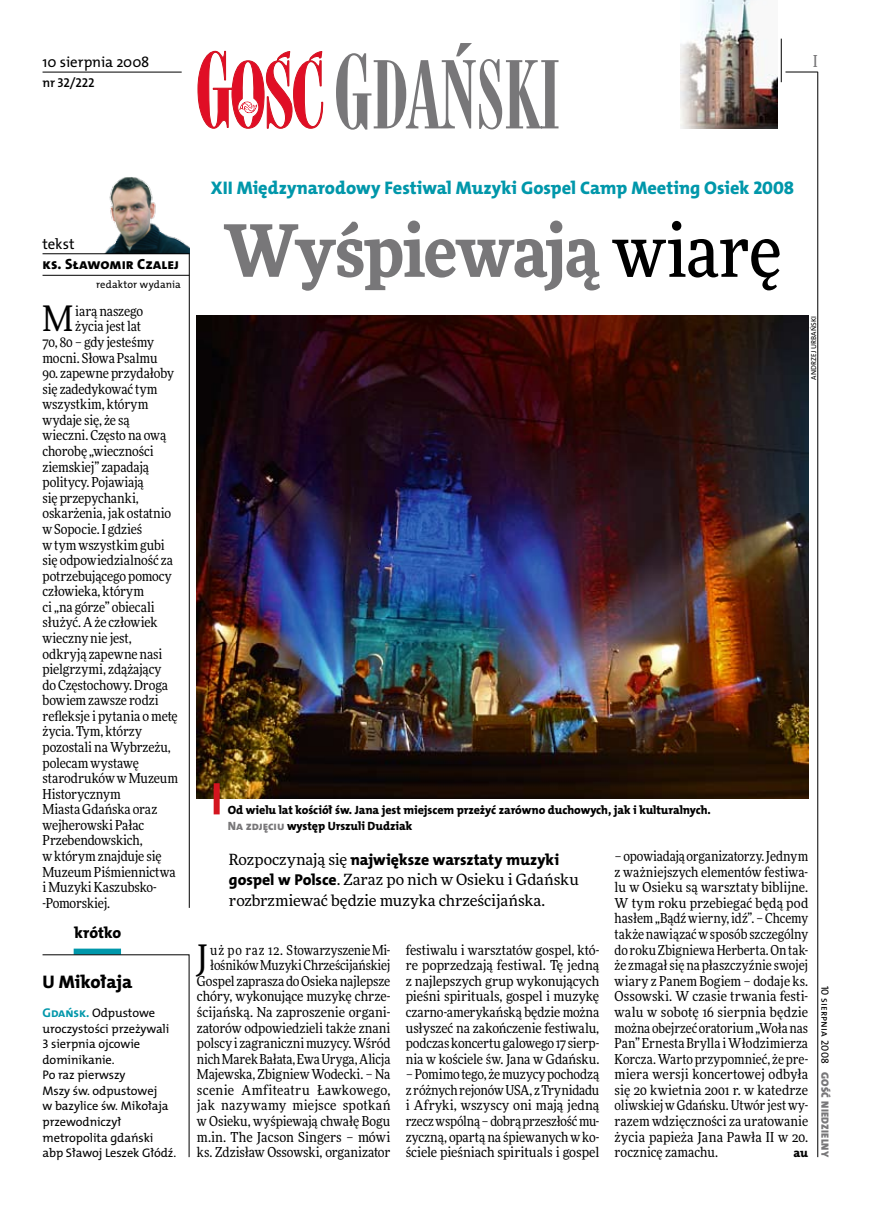
<style>
.page{position:relative;width:872px;height:1221px;background:#fff}
.page>*{position:absolute;margin:0;border:0;box-sizing:border-box;transform-origin:0 0}
.t1{font:900 72px "Freeday Narrow";letter-spacing:-.015em;color:#787779}
.t2{font:35.25px "Freeday Narrow News";color:#000}
.t3{font:18.3px "The Mix HP8 Ex Bld";color:#0097aa}
.t4{font:18.3px "The Mix HP8 Ex Bld";letter-spacing:-.025em;color:#000}
.t5{font:500 16.5px "Freeday Narrow";color:#787779;scale:.9 1}
.t6{font:15.75px "The Mix HP8 Ex Bld";letter-spacing:-.005em;color:#000}
.t7{font:15.45px/20.4px "Freeday News";color:#000}
.t8{font:14.85px "The Mix HP5 Plain";color:#000}
.t9{font:14.85px "The Mix HP8 Ex Bld";letter-spacing:-.005em;color:#000}
.t10{font:13.8px/15.6px "Freeday Narrow News";letter-spacing:-.005em;color:#000;text-align:justify}
.t11{font:12.9px "The Mix HP6 Se Bld";letter-spacing:-.01em;color:#000}
.t12{font:12.45px/15.6px "The Mix HP5 Plain";letter-spacing:-.005em;color:#000}
.t13{font:12.45px "The Mix HP8 Ex Bld";color:#000}
.t14{font:12px/15.6px "The Mix HP8 Ex Bld";letter-spacing:-.005em;color:#000}
.t15{font:10.5px "The Mix HP5 Plain";letter-spacing:.01em;color:#000}
.t16{font:10.5px "The Mix HP9 Blk";letter-spacing:.025em;color:#787779}
.t17{font:7.2px "The Mix HP5 Plain";letter-spacing:.015em;color:#000}
.s1{font-family:"The Mix HP7 Bld";font-size:12.75px;color:#0097aa}
.s2{font-weight:500;color:#000}
.s3{color:#787779}
.s4{font-family:"Freeday News";font-size:15.45px}
.s5{font-family:"The Mix HP8 Ex Bld";font-size:15.75px}
</style>
<div class="page">
<hr style="left:817px;top:72px;width:1px;height:1084px;background:#000">
<hr style="left:781px;top:39px;width:1px;height:43px;background:#000">
<img style="left:680px;top:0;width:97px;height:128px">
<img style="left:105px;top:177px;width:84px;height:76px">
<hr style="left:43px;top:253px;width:146px;height:1px;background:#000">
<hr style="left:43px;top:275px;width:146px;height:1px;background:#000">
<svg style="left:197px;top:51px;width:126px;height:78px"></svg>
<svg style="left:336px;top:43px;width:222px;height:87px"></svg>
<hr style="left:785px;top:72px;width:32px;height:1px;background:#000">
<hr style="left:189px;top:253px;width:1px;height:654px;background:#000">
<hr style="left:43px;top:72px;width:139px;height:1px;background:#000">
<div style="left:74px;top:948px;width:47px;height:6px;background:#0097aa"></div>
<svg style="left:42px;top:954px;width:147px;height:203px"></svg>
<img style="left:197px;top:316px;width:611px;height:482px">
<div style="left:214px;top:783px;width:6px;height:31px;background:#d4151f"></div>
<p class="t8" style="left:43px;top:53px;width:108px">10 sierpnia 2008</p>
<p class="t11" style="left:43px;top:75px;width:54px">nr 32/222</p>
<p class="t5" style="left:813px;top:50px;width:6px">I</p>
<p class="t8" style="left:43px;top:234px;width:33px">tekst</p>
<p class="t9" style="left:43px;top:254px;width:138px">ks. Sławomir Czalej</p>
<p class="t15" style="left:96px;top:278px;width:86px">redaktor wydania</p>
<h2 class="t2" style="left:43px;top:297px;width:32px">M</h2>
<p class="t10" style="left:75px;top:303px;width:69px">iarą naszego</p>
<p class="t10" style="left:75px;top:318px;width:67px">życia jest lat</p>
<p class="t10" style="left:43px;top:334px;width:113px">70, 80 – gdy jesteśmy</p>
<p class="t10" style="left:43px;top:350px;width:116px">mocni. Słowa Psalmu</p>
<p class="t10" style="left:43px;top:365px;width:137px;text-align:left">90. zapewne przydałoby się zadedykować tym wszystkim, którym wydaje się, że są wieczni. Często na ową chorobę „wieczności ziemskiej” zapadają politycy. Pojawiają<br>się przepychanki, oskarżenia, jak ostatnio w Sopocie. I gdzieś<br>w tym wszystkim gubi się odpowiedzialność za potrzebującego pomocy człowieka, którym<br>ci „na górze” obiecali służyć. A że człowiek wieczny nie jest, odkryją zapewne nasi pielgrzymi, zdążający do Częstochowy. Droga bowiem zawsze rodzi refleksje i pytania o metę życia. Tym, którzy pozostali na Wybrzeżu, polecam wystawę starodruków w Muzeum<br>Historycznym<br>Miasta Gdańska oraz wejherowski Pałac<br>Przebendowskich,<br>w którym znajduje się<br>Muzeum Piśmiennictwa i Muzyki Kaszubsko--Pomorskiej.</p>
<p class="t6" style="left:74px;top:922px;width:48px">krótko</p>
<h3 class="t4" style="left:43px;top:970px;width:91px">U Mikołaja</h3>
<p class="t12" style="left:43px;top:1004px;width:135px"><span class="s1">Gdańsk.</span> Odpustowe uroczystości przeżywali<br>3 sierpnia ojcowie dominikanie.<br>Po raz pierwszy<br>Mszy św. odpustowej<br>w bazylice św. Mikołaja przewodniczył metropolita gdański abp Sławoj Leszek Głódź.</p>
<h3 class="t3" style="left:211px;top:175px;width:584px">XII Międzynarodowy Festiwal Muzyki Gospel Camp Meeting Osiek 2008</h3>
<h1 class="t1" style="left:223px;top:204px;width:559px">Wyśpiewają <span class="s2">wiarę</span></h1>
<p class="t17" style="left:809px;top:380px;width:65px;rotate:-90deg">andrzej urbański</p>
<p class="t14" style="left:228px;top:802px;width:484px">Od wielu lat kościół św. Jana jest miejscem przeżyć zarówno duchowych, jak i kulturalnych.<br><span class="s3">Na zdjęciu</span> występ Urszuli Dudziak</p>
<p class="t6" style="left:229px;top:849px;width:331px"><span class="s4">Rozpoczynają się</span> największe warsztaty muzyki</p>
<p class="t7" style="left:229px;top:869px;width:351px"><span class="s5">gospel w Polsce</span>. Zaraz po nich w Osieku i Gdańsku rozbrzmiewać będzie muzyka chrześcijańska.</p>
<p class="t10" style="left:197px;top:941px;width:195px;text-align:right">uż po raz 12. Stowarzyszenie Mi&shy;łośników Muzyki Chrześcijańskiej Gospel zaprasza do Osieka najlepsze chóry, wykonujące muzykę chrze&shy;ścijańską. Na zaproszenie organi&shy;zatorów odpowiedzieli także znani polscy i zagraniczni muzycy. Wśród nich Marek Bałata, Ewa Uryga, Alicja Majewska, Zbigniew Wodecki. – Na scenie Amfiteatru Ławkowego, jak nazywamy miejsce spotkań w Osieku, wyśpiewają chwałę Bogu m.in. The Jacson Singers – mówi ks. Zdzisław Ossowski, organizator</p>
<p class="t10" style="left:406px;top:941px;width:195px">festiwalu i warsztatów gospel, któ&shy;re poprzedzają festiwal. Tę jedną z najlepszych grup wykonujących pieśni spirituals, gospel i muzykę czarno-amerykańską będzie można usłyszeć na zakończenie festiwalu, podczas koncertu galowego 17 sierp&shy;nia w kościele św. Jana w Gdańsku.</p>
<h2 class="t2" style="left:197px;top:935px;width:13px">J</h2>
<p class="t10" style="left:406px;top:1066px;width:195px">– Pomimo tego, że muzycy pochodzą z różnych rejonów USA, zTrynidadu i Afryki, wszyscy oni mają jedną rzecz wspólną – dobrą przeszłość mu&shy;zyczną, opartą na śpiewanych w ko&shy;ściele pieśniach spirituals i gospel</p>
<p class="t10" style="left:614px;top:848px;width:195px">– opowiadają organizatorzy. Jednym z ważniejszych elementów festiwa&shy;lu w Osieku są warsztaty biblijne.<br>W tym roku przebiegać będą pod hasłem „Bądź wierny, idź”. – Chcemy także nawiązać wsposób szczególny do roku Zbigniewa Herberta. On tak&shy;że zmagał się na płaszczyźnie swojej wiary z Panem Bogiem – dodaje ks.<br>Ossowski. W czasie trwania festi&shy;walu w sobotę 16 sierpnia będzie można obejrzeć oratorium „Woła nas Pan” Ernesta Brylla iWłodzimierza Korcza. Warto przypomnieć, że pre&shy;miera wersji koncertowej odbyła się 20 kwietnia 2001 r. w katedrze oliwskiej wGdańsku. Utwór jest wy&shy;razem wdzięczności za uratowanie życia papieża Jana Pawła II w 20. rocznicę zamachu.</p>
<p class="t13" style="left:793px;top:1144px;width:16px">au</p>
<p class="t15" style="left:832px;top:985px;width:80px;rotate:90deg">10 sierpnia 2008</p>
<p class="t16" style="left:832px;top:1071px;width:87px;rotate:90deg">Gość Niedzielny</p>
</div>
